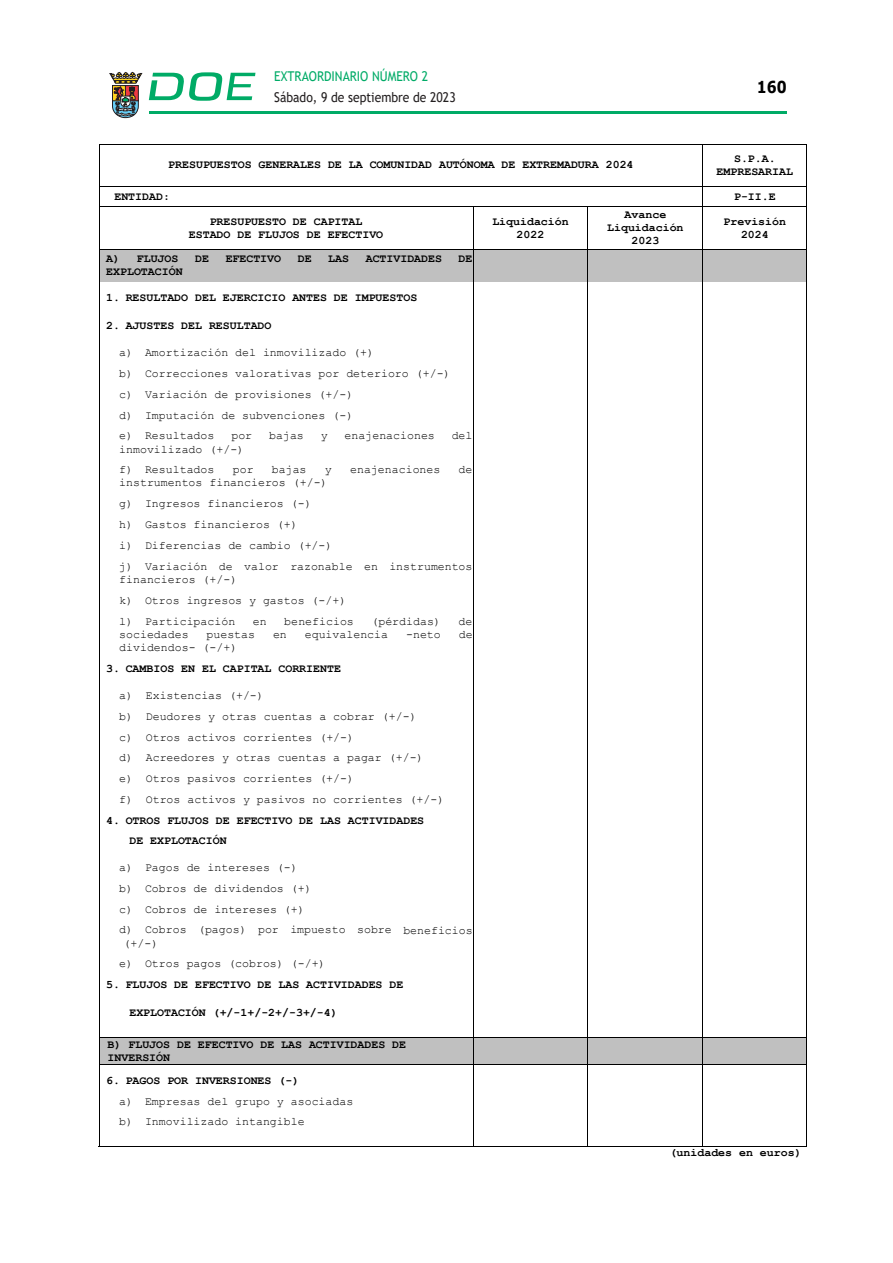
<style>
.page{position:relative;width:893px;height:1263px;background:#fff}
.page>*{position:absolute;margin:0;border:0;box-sizing:border-box;transform-origin:0 0}
.t1{font:700 16.5px "Verdana";color:#000;scale:.85 1}
.t2{font:13.5px "Trebuchet MS";color:#231f20;scale:.9 1}
.t3{font:13.5px "Trebuchet MS";color:#00ab67;scale:.9 1}
.t4{font:11.55px/20.9px "Courier New";color:#000}
.t5{font:700 11.55px/13px "Courier New";color:#000;text-align:center}
.s1{font-weight:700}
</style>
<div class="page">
<hr style="left:149px;top:111px;width:638px;height:3px;background:#00ab66">
<svg style="left:109px;top:72px;width:33px;height:46px"></svg>
<svg style="left:149px;top:72px;width:106px;height:29px"></svg>
<hr style="left:99px;top:144px;width:603px;height:1px;background:#000">
<hr style="left:703px;top:144px;width:103px;height:1px;background:#000">
<hr style="left:99px;top:145px;width:1px;height:41px;background:#000">
<hr style="left:702px;top:145px;width:1px;height:41px;background:#000">
<hr style="left:806px;top:145px;width:1px;height:41px;background:#000">
<hr style="left:99px;top:186px;width:603px;height:1px;background:#000">
<hr style="left:703px;top:186px;width:103px;height:1px;background:#000">
<svg style="left:99px;top:187px;width:1px;height:19px"></svg>
<hr style="left:99px;top:206px;width:374px;height:1px;background:#000">
<hr style="left:474px;top:206px;width:113px;height:1px;background:#000">
<hr style="left:588px;top:206px;width:114px;height:1px;background:#000">
<svg style="left:702px;top:186px;width:1px;height:21px"></svg>
<hr style="left:703px;top:206px;width:103px;height:1px;background:#000">
<svg style="left:806px;top:186px;width:1px;height:21px"></svg>
<hr style="left:99px;top:207px;width:1px;height:42px;background:#000">
<hr style="left:473px;top:207px;width:1px;height:42px;background:#000">
<hr style="left:587px;top:207px;width:1px;height:42px;background:#000">
<hr style="left:702px;top:207px;width:1px;height:42px;background:#000">
<hr style="left:806px;top:207px;width:1px;height:42px;background:#000">
<div style="left:99px;top:250px;width:374px;height:31px;background:#c0c0c0"></div>
<div style="left:474px;top:250px;width:113px;height:31px;background:#c0c0c0"></div>
<div style="left:588px;top:250px;width:115px;height:31px;background:#c0c0c0"></div>
<div style="left:703px;top:250px;width:103px;height:31px;background:#c0c0c0"></div>
<hr style="left:99px;top:249px;width:374px;height:1px;background:#000">
<hr style="left:474px;top:249px;width:113px;height:1px;background:#000">
<hr style="left:588px;top:249px;width:114px;height:1px;background:#000">
<hr style="left:703px;top:249px;width:103px;height:1px;background:#000">
<hr style="left:99px;top:250px;width:1px;height:31px;background:#000">
<hr style="left:473px;top:250px;width:1px;height:31px;background:#000">
<hr style="left:587px;top:250px;width:1px;height:31px;background:#000">
<hr style="left:702px;top:250px;width:1px;height:31px;background:#000">
<hr style="left:806px;top:250px;width:1px;height:31px;background:#000">
<hr style="left:99px;top:281px;width:1px;height:756px;background:#000">
<hr style="left:473px;top:281px;width:1px;height:756px;background:#000">
<hr style="left:587px;top:281px;width:1px;height:756px;background:#000">
<hr style="left:702px;top:281px;width:1px;height:756px;background:#000">
<hr style="left:806px;top:281px;width:1px;height:756px;background:#000">
<div style="left:99px;top:1038px;width:374px;height:13px;background:#c0c0c0"></div>
<div style="left:99px;top:1051px;width:374px;height:13px;background:#c0c0c0"></div>
<div style="left:474px;top:1038px;width:113px;height:26px;background:#c0c0c0"></div>
<div style="left:588px;top:1038px;width:115px;height:26px;background:#c0c0c0"></div>
<div style="left:703px;top:1038px;width:103px;height:26px;background:#c0c0c0"></div>
<hr style="left:99px;top:1037px;width:374px;height:1px;background:#000">
<hr style="left:474px;top:1037px;width:113px;height:1px;background:#000">
<hr style="left:588px;top:1037px;width:114px;height:1px;background:#000">
<hr style="left:703px;top:1037px;width:103px;height:1px;background:#000">
<svg style="left:99px;top:1038px;width:1px;height:26px"></svg>
<hr style="left:99px;top:1064px;width:374px;height:1px;background:#000">
<svg style="left:473px;top:1037px;width:1px;height:28px"></svg>
<hr style="left:474px;top:1064px;width:113px;height:1px;background:#000">
<svg style="left:587px;top:1037px;width:1px;height:28px"></svg>
<hr style="left:588px;top:1064px;width:114px;height:1px;background:#000">
<svg style="left:702px;top:1037px;width:1px;height:28px"></svg>
<hr style="left:703px;top:1064px;width:103px;height:1px;background:#000">
<svg style="left:806px;top:1037px;width:1px;height:28px"></svg>
<hr style="left:99px;top:1065px;width:1px;height:81px;background:#000">
<hr style="left:99px;top:1146px;width:374px;height:1px;background:#000">
<hr style="left:473px;top:1065px;width:1px;height:81px;background:#000">
<hr style="left:473px;top:1146px;width:114px;height:1px;background:#000">
<hr style="left:587px;top:1065px;width:1px;height:81px;background:#000">
<hr style="left:588px;top:1146px;width:114px;height:1px;background:#000">
<hr style="left:702px;top:1065px;width:1px;height:81px;background:#000">
<hr style="left:703px;top:1146px;width:103px;height:1px;background:#000">
<hr style="left:806px;top:1065px;width:1px;height:81px;background:#000">
<p class="t3" style="left:274px;top:67px;width:173px">EXTRAORDINARIO NÚMERO 2</p>
<p class="t2" style="left:274px;top:88px;width:203px">Sábado, 9 de septiembre de 2023</p>
<h1 class="t1" style="left:757px;top:75px;width:37px">160</h1>
<p class="t5" style="left:168px;top:158px;width:467px">PRESUPUESTOS GENERALES DE LA COMUNIDAD AUTÓNOMA DE EXTREMADURA 2024</p>
<p class="t5" style="left:717px;top:151px;width:78px">S.P.A.<br>EMPRESARIAL</p>
<p class="t5" style="left:114px;top:189px;width:57px">ENTIDAD:</p>
<p class="t5" style="left:734px;top:189px;width:43px">P-II.E</p>
<p class="t5" style="left:189px;top:214px;width:196px">PRESUPUESTO DE CAPITAL<br>ESTADO DE FLUJOS DE EFECTIVO</p>
<p class="t5" style="left:492px;top:214px;width:78px">Liquidación<br>2022</p>
<p class="t5" style="left:607px;top:208px;width:78px">Avance<br>Liquidación<br>2023</p>
<p class="t5" style="left:724px;top:214px;width:64px">Previsión<br>2024</p>
<p class="t5" style="left:106px;top:252px;width:74px">A) FLUJOS</p>
<p class="t5" style="left:195px;top:252px;width:15px">DE</p>
<p class="t5" style="left:226px;top:252px;width:57px">EFECTIVO</p>
<p class="t5" style="left:298px;top:252px;width:15px">DE</p>
<p class="t5" style="left:328px;top:252px;width:22px">LAS</p>
<p class="t5" style="left:366px;top:252px;width:78px">ACTIVIDADES</p>
<p class="t5" style="left:459px;top:252px;width:15px">DE</p>
<p class="t5" style="left:106px;top:265px;width:78px">EXPLOTACIÓN</p>
<p class="t5" style="left:106px;top:291px;width:313px">1. RESULTADO DEL EJERCICIO ANTES DE IMPUESTOS</p>
<p class="t5" style="left:106px;top:318px;width:167px">2. AJUSTES DEL RESULTADO</p>
<p class="t4" style="left:119px;top:342px;width:333px">a) Amortización del inmovilizado (+)<br>b) Correcciones valorativas por deterioro (+/-) c) Variación de provisiones (+/-)<br>d) Imputación de subvenciones (-)<br>e) Resultados</p>
<p class="t4" style="left:231px;top:425px;width:22px">por</p>
<p class="t4" style="left:269px;top:425px;width:36px">bajas</p>
<p class="t4" style="left:321px;top:425px;width:8px">y</p>
<p class="t4" style="left:345px;top:425px;width:92px">enajenaciones</p>
<p class="t4" style="left:452px;top:425px;width:22px">del</p>
<p class="t4" style="left:119px;top:438px;width:126px">inmovilizado (+/-) f) Resultados</p>
<p class="t4" style="left:233px;top:459px;width:22px">por</p>
<p class="t4" style="left:272px;top:459px;width:36px">bajas</p>
<p class="t4" style="left:325px;top:459px;width:8px">y</p>
<p class="t4" style="left:350px;top:459px;width:92px">enajenaciones</p>
<p class="t4" style="left:459px;top:459px;width:15px">de</p>
<p class="t4" style="left:119px;top:472px;width:355px">instrumentos financieros (+/-)<br>g) Ingresos financieros (-)<br>h) Gastos financieros (+)<br>i) Diferencias de cambio (+/-)<br>j) Variación de valor razonable en instrumentos</p>
<p class="t4" style="left:119px;top:568px;width:229px">financieros (+/-)<br>k) Otros ingresos y gastos (-/+) l) Participación</p>
<p class="t4" style="left:253px;top:610px;width:15px">en</p>
<p class="t4" style="left:284px;top:610px;width:71px">beneficios</p>
<p class="t4" style="left:371px;top:610px;width:71px">(pérdidas)</p>
<p class="t4" style="left:459px;top:610px;width:15px">de</p>
<p class="t4" style="left:119px;top:623px;width:71px">sociedades</p>
<p class="t4" style="left:207px;top:623px;width:50px">puestas</p>
<p class="t4" style="left:273px;top:623px;width:15px">en</p>
<p class="t4" style="left:305px;top:623px;width:85px">equivalencia</p>
<p class="t4" style="left:406px;top:623px;width:36px">-neto</p>
<p class="t4" style="left:459px;top:623px;width:15px">de</p>
<p class="t4" style="left:119px;top:636px;width:120px">dividendos- (-/+)</p>
<p class="t5" style="left:106px;top:661px;width:236px">3. CAMBIOS EN EL CAPITAL CORRIENTE</p>
<p class="t4" style="left:119px;top:684px;width:327px">a) Existencias (+/-)<br>b) Deudores y otras cuentas a cobrar (+/-)<br>c) Otros activos corrientes (+/-)<br>d) Acreedores y otras cuentas a pagar (+/-)<br>e) Otros pasivos corrientes (+/-)<br>f) Otros activos y pasivos no corrientes (+/-)</p>
<p class="t5" style="left:129px;top:810px;width:296px;line-height:19.6px;text-align:left;text-indent:-23px">4. OTROS FLUJOS DE EFECTIVO DE LAS ACTIVIDADES<br>DE EXPLOTACIÓN</p>
<p class="t4" style="left:119px;top:856px;width:355px">a) Pagos de intereses (-)<br>b) Cobros de dividendos (+)<br>c) Cobros de intereses (+)<br>d) Cobros (pagos) por impuesto sobre beneficios</p>
<p class="t4" style="left:119px;top:932px;width:208px;text-indent:4px">(+/-)<br>e) Otros pagos (cobros) (-/+)</p>
<p class="t5" style="left:106px;top:978px;width:299px">5. FLUJOS DE EFECTIVO DE LAS ACTIVIDADES DE</p>
<p class="t5" style="left:129px;top:1005px;width:210px">EXPLOTACIÓN (+/-1+/-2+/-3+/-4)</p>
<p class="t5" style="left:108px;top:1037px;width:300px;text-align:left">B) FLUJOS DE EFECTIVO DE LAS ACTIVIDADES DE<br>INVERSIÓN</p>
<p class="t4" style="left:119px;top:1069px;width:236px;text-indent:-13px"><span class="s1">6. PAGOS POR INVERSIONES (-)<br></span>a) Empresas del grupo y asociadas b) Inmovilizado intangible</p>
<p class="t5" style="left:670px;top:1145px;width:133px">(unidades en euros)</p>
</div>
